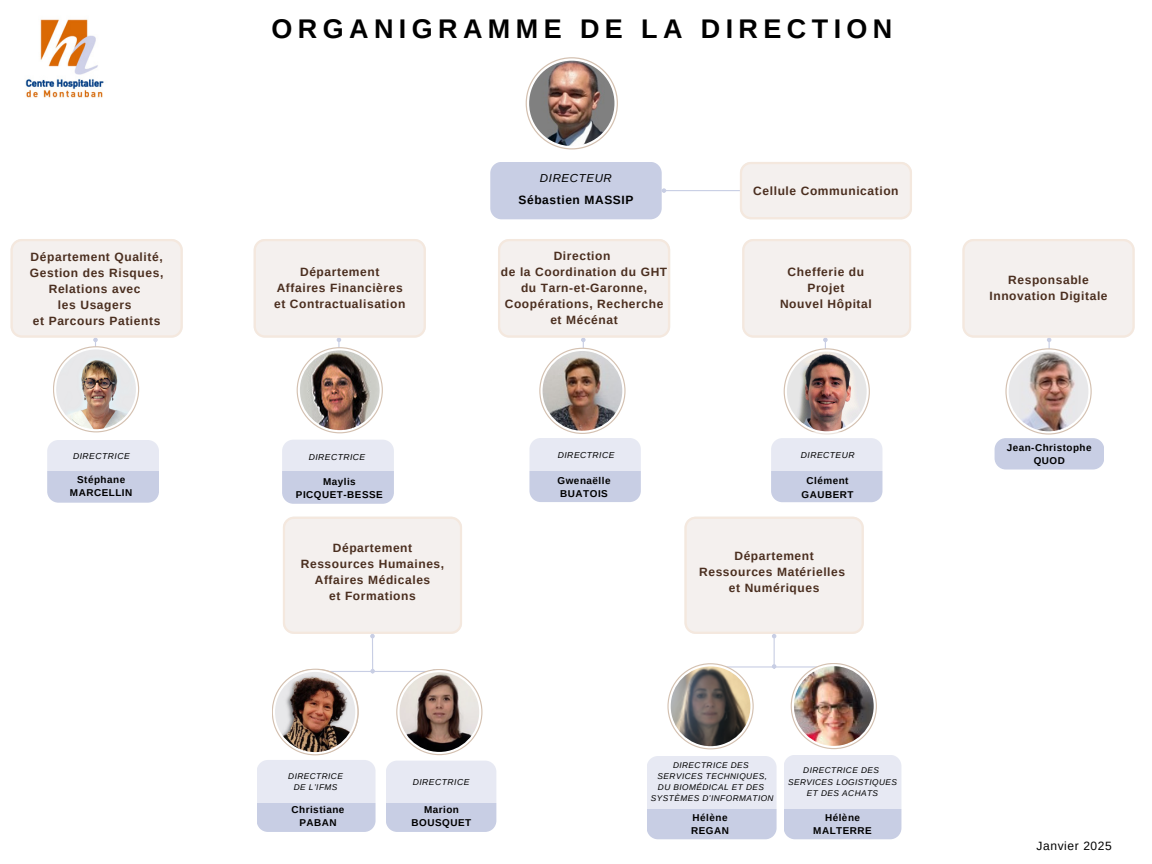
<style>
.page{position:relative;width:1152px;height:864px;background:#fff}
.page>*{position:absolute;margin:0;border:0;box-sizing:border-box;transform-origin:0 0}
.t1{font:700 27px "Arimo";letter-spacing:.2em;color:#000}
.t2{font:700 12px/16px "Arimo";letter-spacing:.05em;color:#4a2e1f;text-align:center}
.t3{font:700 12px "Arimo";letter-spacing:.05em;color:#000}
.t4{font:12px "Arimo";letter-spacing:.05em;color:#000}
.t5{font:italic 11.55px "Arimo";letter-spacing:.05em;color:#000}
.t6{font:700 9.9px/13.2px "Arimo";letter-spacing:.05em;color:#000;text-align:center}
.t7{font:italic 8.7px "Arimo";letter-spacing:.05em;color:#000}
.t8{font:italic 8.4px "Arimo";letter-spacing:.05em;color:#000}
</style>
<div class="page">
<div style="left:490px;top:162px;width:172px;height:57px;background:#c8cee4;border-radius:11px"></div>
<img style="left:25px;top:19px;width:79px;height:79px">
<svg style="left:526px;top:57px;width:92px;height:93px"></svg>
<svg style="left:527px;top:58px;width:90px;height:90px"></svg>
<img style="left:529px;top:61px;width:85px;height:85px;border-radius:50%">
<svg style="left:11px;top:239px;width:172px;height:122px"></svg>
<div style="left:47px;top:471px;width:112px;height:32px;background:#c8cee4"></div>
<svg style="left:47px;top:432px;width:112px;height:39px;fill:#e7e9f3"></svg>
<svg style="left:53px;top:346px;width:86px;height:86px"></svg>
<svg style="left:54px;top:347px;width:84px;height:84px"></svg>
<img style="left:56px;top:349px;width:80px;height:80px;border-radius:50%">
<div style="left:282px;top:471px;width:112px;height:33px;background:#c8cee4"></div>
<svg style="left:282px;top:432px;width:112px;height:39px;fill:#e7e9f3"></svg>
<hr style="left:338px;top:342px;width:2px;height:21px;background:#c8cee4">
<svg style="left:297px;top:347px;width:86px;height:86px"></svg>
<svg style="left:298px;top:348px;width:84px;height:84px"></svg>
<img style="left:300px;top:350px;width:80px;height:80px;border-radius:50%">
<svg style="left:254px;top:239px;width:172px;height:103px;background:#f4f0ed"></svg>
<div style="left:529px;top:470px;width:112px;height:32px;background:#c8cee4"></div>
<svg style="left:529px;top:432px;width:112px;height:38px;fill:#e7e9f3"></svg>
<svg style="left:539px;top:348px;width:87px;height:86px"></svg>
<svg style="left:540px;top:349px;width:84px;height:84px"></svg>
<img style="left:543px;top:351px;width:79px;height:80px;border-radius:50%">
<svg style="left:498px;top:239px;width:172px;height:125px"></svg>
<svg style="left:1005px;top:348px;width:87px;height:87px"></svg>
<svg style="left:1007px;top:349px;width:84px;height:84px"></svg>
<img style="left:1009px;top:352px;width:79px;height:79px;border-radius:50%">
<div style="left:995px;top:438px;width:109px;height:32px;background:#c8cee4;border-radius:11px"></div>
<svg style="left:962px;top:239px;width:173px;height:125px"></svg>
<hr style="left:316px;top:671px;width:116px;height:1px;background:#c8cee4">
<div style="left:386px;top:802px;width:110px;height:30px;background:#c8cee4"></div>
<svg style="left:386px;top:755px;width:110px;height:47px;background:#eaebf4"></svg>
<svg style="left:396px;top:669px;width:86px;height:86px"></svg>
<svg style="left:397px;top:670px;width:84px;height:84px"></svg>
<img style="left:399px;top:672px;width:80px;height:80px;border-radius:50%">
<div style="left:257px;top:770px;width:119px;height:62px;background:#c8cee4"></div>
<div style="left:256px;top:757px;width:119px;height:45px;background:#e7e9f3"></div>
<hr style="left:372px;top:638px;width:1px;height:31px;background:#c8cee4">
<svg style="left:370px;top:669px;width:5px;height:4px"></svg>
<svg style="left:283px;top:517px;width:179px;height:121px;background:#f4f0ed"></svg>
<svg style="left:272px;top:669px;width:87px;height:86px"></svg>
<svg style="left:273px;top:670px;width:84px;height:84px"></svg>
<img style="left:275px;top:672px;width:80px;height:80px;border-radius:50%">
<div style="left:647px;top:808px;width:130px;height:31px;background:#c8cee4"></div>
<div style="left:784px;top:808px;width:117px;height:31px;background:#c8cee4"></div>
<div style="left:647px;top:755px;width:130px;height:53px;background:#e7e9f3"></div>
<div style="left:784px;top:755px;width:117px;height:53px;background:#e7e9f3"></div>
<svg style="left:667px;top:663px;width:87px;height:86px"></svg>
<svg style="left:669px;top:664px;width:84px;height:84px"></svg>
<img style="left:671px;top:666px;width:79px;height:80px;border-radius:50%">
<svg style="left:791px;top:663px;width:86px;height:86px"></svg>
<svg style="left:792px;top:664px;width:84px;height:84px"></svg>
<img style="left:794px;top:666px;width:80px;height:80px;border-radius:50%">
<svg style="left:684px;top:517px;width:179px;height:152px"></svg>
<hr style="left:825px;top:342px;width:1px;height:43px;background:#c8cee4">
<svg style="left:784px;top:348px;width:86px;height:87px"></svg>
<svg style="left:785px;top:349px;width:84px;height:84px"></svg>
<img style="left:787px;top:352px;width:80px;height:79px;border-radius:50%">
<svg style="left:742px;top:239px;width:169px;height:103px;background:#f4f0ed"></svg>
<div style="left:771px;top:470px;width:111px;height:32px;background:#c8cee4"></div>
<svg style="left:771px;top:432px;width:112px;height:38px;fill:#e7e9f3"></svg>
<hr style="left:666px;top:190px;width:92px;height:1px;background:#c8cee4">
<svg style="left:662px;top:188px;width:4px;height:5px"></svg>
<svg style="left:740px;top:162px;width:172px;height:57px;background:#f4efec"></svg>
<h1 class="t2" style="left:30px;top:249px;width:135px">Département Qualité,<br>Gestion des Risques,<br>Relations avec<br>les Usagers</h1>
<p class="t2" style="left:33px;top:313px;width:129px">et Parcours Patients</p>
<h3 class="t7" style="left:73px;top:451px;width:58px">DIRECTRICE</h3>
<h3 class="t6" style="left:70px;top:473px;width:64px">Stéphane<br>MARCELLIN</h3>
<p class="t1" style="left:271px;top:13px;width:622px">ORGANIGRAMME DE LA DIRECTION</p>
<h3 class="t2" style="left:274px;top:264px;width:133px">Département<br>Affaires Financières et Contractualisation</h3>
<p class="t7" style="left:309px;top:452px;width:58px">DIRECTRICE</p>
<p class="t6" style="left:296px;top:475px;width:89px">Maylis<br>PICQUET-BESSE</p>
<p class="t2" style="left:301px;top:540px;width:145px">Département<br>Ressources Humaines,<br>Affaires Médicales<br>et Formations</p>
<p class="t5" style="left:540px;top:171px;width:73px">DIRECTEUR</p>
<h3 class="t3" style="left:518px;top:193px;width:117px">Sébastien MASSIP</h3>
<h5 class="t2" style="left:501px;top:248px;width:168px">Direction<br>de la Coordination du GHT du Tarn-et-Garonne,<br>Coopérations, Recherche et Mécénat</h5>
<p class="t2" style="left:753px;top:182px;width:147px">Cellule Communication</p>
<p class="t2" style="left:780px;top:264px;width:93px">Chefferie du<br>Projet<br>Nouvel Hôpital</p>
<h3 class="t7" style="left:558px;top:450px;width:58px">DIRECTRICE</h3>
<p class="t6" style="left:558px;top:474px;width:55px;text-align:left">Gwenaëlle<br>BUATOIS</p>
<p class="t7" style="left:801px;top:450px;width:55px">DIRECTEUR</p>
<p class="t6" style="left:802px;top:474px;width:53px">Clément<br>GAUBERT</p>
<p class="t2" style="left:699px;top:548px;width:148px">Département<br>Ressources Matérielles et Numériques</p>
<p class="t8" style="left:288px;top:771px;width:56px">DIRECTRICE</p>
<h5 class="t8" style="left:294px;top:782px;width:45px">DE L’IFMS</h5>
<h3 class="t6" style="left:291px;top:803px;width:54px">Christiane<br>PABAN</h3>
<p class="t7" style="left:413px;top:777px;width:58px">DIRECTRICE</p>
<p class="t6" style="left:412px;top:803px;width:61px">Marion<br>BOUSQUET</p>
<h5 class="t8" style="left:673px;top:760px;width:77px">DIRECTRICE DES</h5>
<h3 class="t8" style="left:658px;top:771px;width:111px">SERVICES TECHNIQUES,</h3>
<p class="t8" style="left:658px;top:783px;width:108px">DU BIOMÉDICAL ET DES</p>
<p class="t8" style="left:651px;top:794px;width:124px">SYSTÈMES D’INFORMATION</p>
<p class="t6" style="left:691px;top:811px;width:39px;text-align:left">Hélène<br>REGAN</p>
<p class="t8" style="left:803px;top:766px;width:77px">DIRECTRICE DES</p>
<p class="t8" style="left:788px;top:777px;width:110px">SERVICES LOGISTIQUES</p>
<p class="t8" style="left:807px;top:788px;width:73px">ET DES ACHATS</p>
<h5 class="t6" style="left:813px;top:811px;width:60px">Hélène<br>MALTERRE</h5>
<p class="t2" style="left:989px;top:272px;width:120px">Responsable<br>Innovation Digitale</p>
<h5 class="t6" style="left:1007px;top:441px;width:86px">Jean-Christophe<br>QUOD</h5>
<h5 class="t4" style="left:1037px;top:839px;width:77px">Janvier 2025</h5>
</div>
